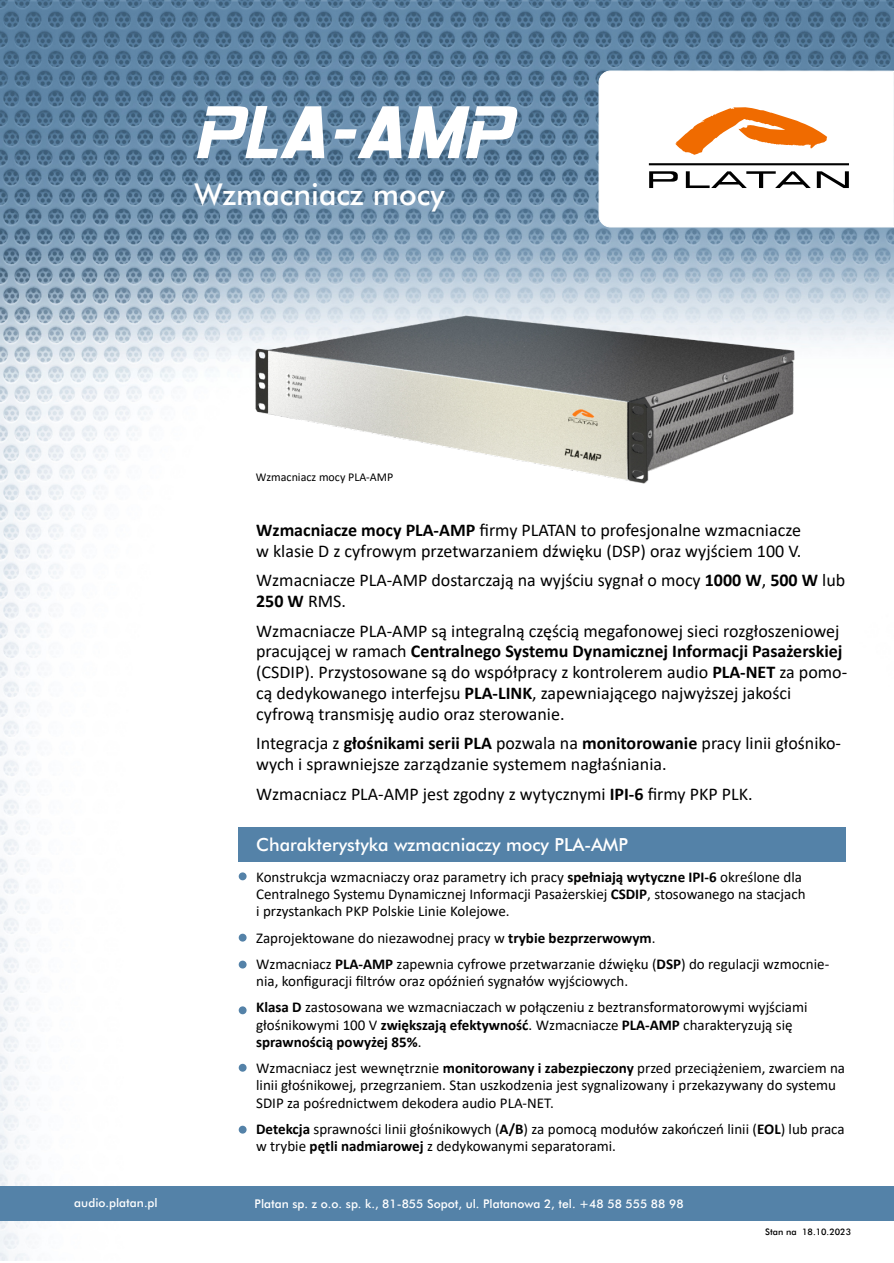
<style>
.page{position:relative;width:894px;height:1263px;background:#fff}
.page>*{position:absolute;margin:0;border:0;box-sizing:border-box;transform-origin:0 0}
.t1{font:30px "Futura Md EU Normal";color:#fff}
.t2{font:18px/20.7px "Calibri";color:#000}
.t3{font:18px "Futura Md EU Normal";color:#fff}
.t4{font:15px/17.2px "Calibri";color:#000}
.t5{font:700 15px/17.2px "Calibri";color:#000}
.t6{font:12px "Futura Md EU Normal";color:#fff}
.t7{font:12px "Calibri";color:#000}
.t8{font:9px "Futura Md EU Normal";color:#000}
.s1{font-weight:700}
.s2{font-weight:400}
</style>
<div class="page">
<img style="left:0;top:0;width:893px;height:1260px">
<svg style="left:598px;top:71px;width:295px;height:156px"></svg>
<svg style="left:674px;top:105px;width:152px;height:50px"></svg>
<svg style="left:648px;top:163px;width:200px;height:25px"></svg>
<div style="left:0;top:1186px;width:893px;height:34px;background:#5482a8"></div>
<div style="left:238px;top:827px;width:607px;height:34px;background:#5482a8"></div>
<div style="left:238px;top:872px;width:8px;height:8px;background:#5482a8;border-radius:50%"></div>
<div style="left:238px;top:961px;width:8px;height:7px;background:#5482a8;border-radius:50%"></div>
<div style="left:238px;top:1006px;width:8px;height:8px;background:#5482a8;border-radius:50%"></div>
<div style="left:238px;top:1064px;width:8px;height:8px;background:#5482a8;border-radius:50%"></div>
<div style="left:238px;top:934px;width:8px;height:8px;background:#5482a8;border-radius:50%"></div>
<img style="left:256px;top:315px;width:538px;height:168px">
<div style="left:238px;top:1126px;width:8px;height:8px;background:#5482a8;border-radius:50%"></div>
<svg style="left:197px;top:106px;width:127px;height:52px"></svg>
<svg style="left:334px;top:106px;width:67px;height:52px"></svg>
<svg style="left:408px;top:106px;width:109px;height:52px"></svg>
<h1 class="t1" style="left:194px;top:183px;width:251px">Wzmacniacz mocy</h1>
<p class="t7" style="left:256px;top:472px;width:139px">Wzmacniacz mocy PLA-AMP</p>
<p class="t2" style="left:256px;top:521px;width:546px"><span class="s1">Wzmacniacze mocy PLA-AMP</span> firmy PLATAN to profesjonalne wzmacniacze w klasie D z cyfrowym przetwarzaniem dźwięku (DSP) oraz wyjściem 100 V.</p>
<p class="t2" style="left:256px;top:571px;width:590px">Wzmacniacze PLA-AMP dostarczają na wyjściu sygnał o mocy <span class="s1">1000 W</span>, <span class="s1">500 W</span> lub<br><span class="s1">250 W</span> RMS.</p>
<p class="t2" style="left:256px;top:622px;width:592px">Wzmacniacze PLA-AMP są integralną częścią megafonowej sieci rozgłoszeniowej pracującej w ramach <span class="s1">Centralnego Systemu Dynamicznej Informacji Pasażerskiej </span>(CSDIP). Przystosowane są do współpracy z kontrolerem audio <span class="s1">PLA-NET</span> za pomo&shy;cą dedykowanego interfejsu <span class="s1">PLA-LINK</span>, zapewniającego najwyższej jakości cyfrową transmisję audio oraz sterowanie.</p>
<p class="t2" style="left:256px;top:734px;width:586px">Integracja z <span class="s1">głośnikami serii PLA</span> pozwala na <span class="s1">monitorowanie</span> pracy linii głośniko&shy;wych i sprawniejsze zarządzanie systemem nagłaśniania.</p>
<p class="t2" style="left:256px;top:785px;width:497px">Wzmacniacz PLA-AMP jest zgodny z wytycznymi <span class="s1">IPI-6</span> firmy PKP PLK.</p>
<p class="t3" style="left:256px;top:837px;width:373px">Charakterystyka wzmacniaczy mocy PLA-AMP</p>
<p class="t4" style="left:256px;top:869px;width:550px">Konstrukcja wzmacniaczy oraz parametry ich pracy <span class="s1">spełniają wytyczne IPI-6</span> określone dla<br>Centralnego Systemu Dynamicznej Informacji Pasażerskiej <span class="s1">CSDIP</span>, stosowanego na stacjach i przystankach PKP Polskie Linie Kolejowe.</p>
<p class="t4" style="left:256px;top:926px;width:574px;line-height:26.2px">Zaprojektowane do niezawodnej pracy w <span class="s1">trybie bezprzerwowym</span>.<br>Wzmacniacz <span class="s1">PLA-AMP</span> zapewnia cyfrowe przetwarzanie dźwięku (<span class="s1">DSP</span>) do regulacji wzmocnie-</p>
<p class="t4" style="left:256px;top:969px;width:552px;line-height:26.2px">nia, konfiguracji filtrów oraz opóźnień sygnałów wyjściowych.<br><span class="s1">Klasa D</span> zastosowana we wzmacniaczach w połączeniu z beztransformatorowymi wyjściami</p>
<p class="t5" style="left:256px;top:1017px;width:537px"><span class="s2">głośnikowymi 100 V</span> zwiększają efektywność<span class="s2">. Wzmacniacze</span> PLA-AMP <span class="s2">charakteryzują się </span>sprawnością powyżej 85%<span class="s2">.</span></p>
<p class="t4" style="left:256px;top:1061px;width:590px">Wzmacniacz jest wewnętrznie <span class="s1">monitorowany i zabezpieczony</span> przed przeciążeniem, zwarciem na linii głośnikowej, przegrzaniem. Stan uszkodzenia jest sygnalizowany i przekazywany do systemu<br>SDIP za pośrednictwem dekodera audio PLA-NET.</p>
<p class="t4" style="left:256px;top:1121px;width:589px"><span class="s1">Detekcja</span> sprawności linii głośnikowych (<span class="s1">A/B</span>) za pomocą modułów zakończeń linii (<span class="s1">EOL</span>) lub praca w trybie <span class="s1">pętli nadmiarowej</span> z dedykowanymi separatorami.</p>
<p class="t6" style="left:74px;top:1198px;width:85px">audio.platan.pl</p>
<p class="t6" style="left:254px;top:1198px;width:430px">Platan sp. z o.o. sp. k., 81-855 Sopot, ul. Platanowa 2, tel. +48 58 555 88 98</p>
<p class="t8" style="left:765px;top:1228px;width:87px">Stan na 18.10.2023</p>
</div>
